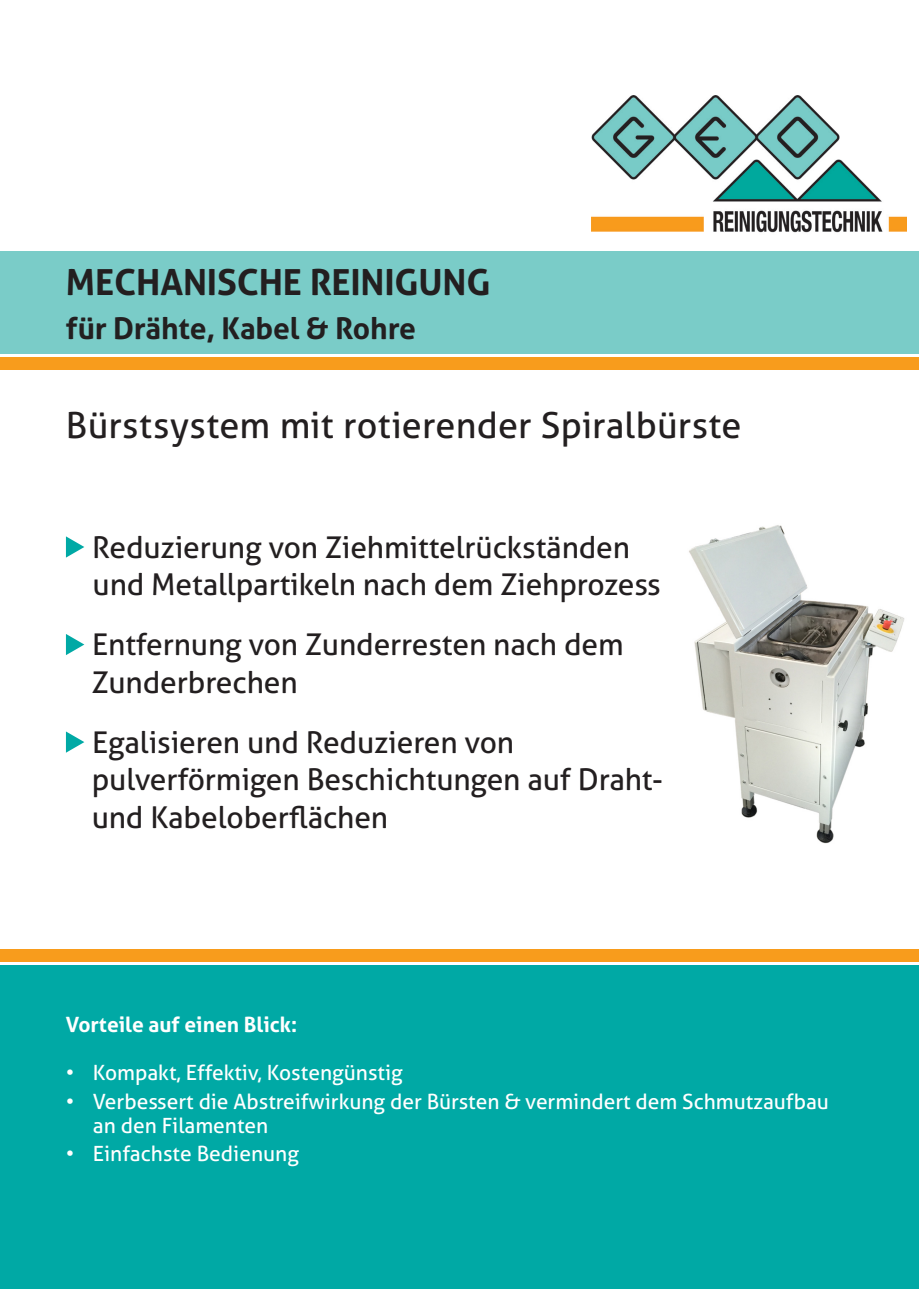
<style>
.page{position:relative;width:919px;height:1289px;background:#fff}
.page>*{position:absolute;margin:0;border:0;box-sizing:border-box;transform-origin:0 0}
.Auflistung_Titel{font:36px "Aller";letter-spacing:.005em;color:#231f20}
.Headline_Titel{font:700 36px "Aller";letter-spacing:-.005em;color:#231f20}
.Auflistung_Titel-2{font:30px/37.5px "Aller";letter-spacing:-.005em;color:#231f20}
.Subline_Titel{font:700 30px "Aller";letter-spacing:-.005em;color:#231f20}
.t1{font:21px/24px "Aller";color:#fff}
.Text_Titel{font:700 21px "Aller";color:#fff}
</style>
<div class="page">
<img style="left:689px;top:525px;width:215px;height:318px">
<div style="left:0;top:251px;width:918px;height:102px;background:#7accc8"></div>
<svg style="left:66px;top:536px;width:18px;height:21px"></svg>
<svg style="left:66px;top:634px;width:18px;height:21px"></svg>
<svg style="left:66px;top:731px;width:18px;height:21px"></svg>
<div style="left:0;top:965px;width:918px;height:323px;background:#00a9a5"></div>
<div style="left:0;top:948px;width:918px;height:13px;background:#f89c1c"></div>
<div style="left:1px;top:357px;width:917px;height:13px;background:#f89c1c"></div>
<img style="left:591px;top:96px;width:315px;height:137px">
<p class="Headline_Titel" style="left:66px;top:259px;width:426px">MECHANISCHE REINIGUNG</p>
<p class="Subline_Titel" style="left:66px;top:309px;width:351px">für Drähte, Kabel &amp; Rohre</p>
<p class="Auflistung_Titel" style="left:66px;top:403px;width:677px">Bürstsystem mit rotierender Spiralbürste</p>
<p class="Auflistung_Titel-2" style="left:92px;top:528px;width:570px">Reduzierung von Ziehmittelrückständen und Metallpartikeln nach dem Ziehprozess</p>
<p class="Auflistung_Titel-2" style="left:92px;top:625px;width:533px">Entfernung von Zunderresten nach dem<br>Zunderbrechen</p>
<p class="Auflistung_Titel-2" style="left:92px;top:723px;width:573px">Egalisieren und Reduzieren von pulverförmigen Beschichtungen auf Draht&shy;und Kabeloberflächen</p>
<p class="Text_Titel" style="left:66px;top:1011px;width:232px">Vorteile auf einen Blick:</p>
<p class="t1" style="left:66px;top:1060px;width:338px">• Kompakt, Effektiv, Kostengünstig</p>
<p class="t1" style="left:93px;top:1088px;width:737px;text-indent:-27px">• Verbessert die Abstreifwirkung der Bürsten &amp; vermindert dem Schmutzaufbau an den Filamenten</p>
<p class="t1" style="left:66px;top:1141px;width:234px">• Einfachste Bedienung</p>
</div>
